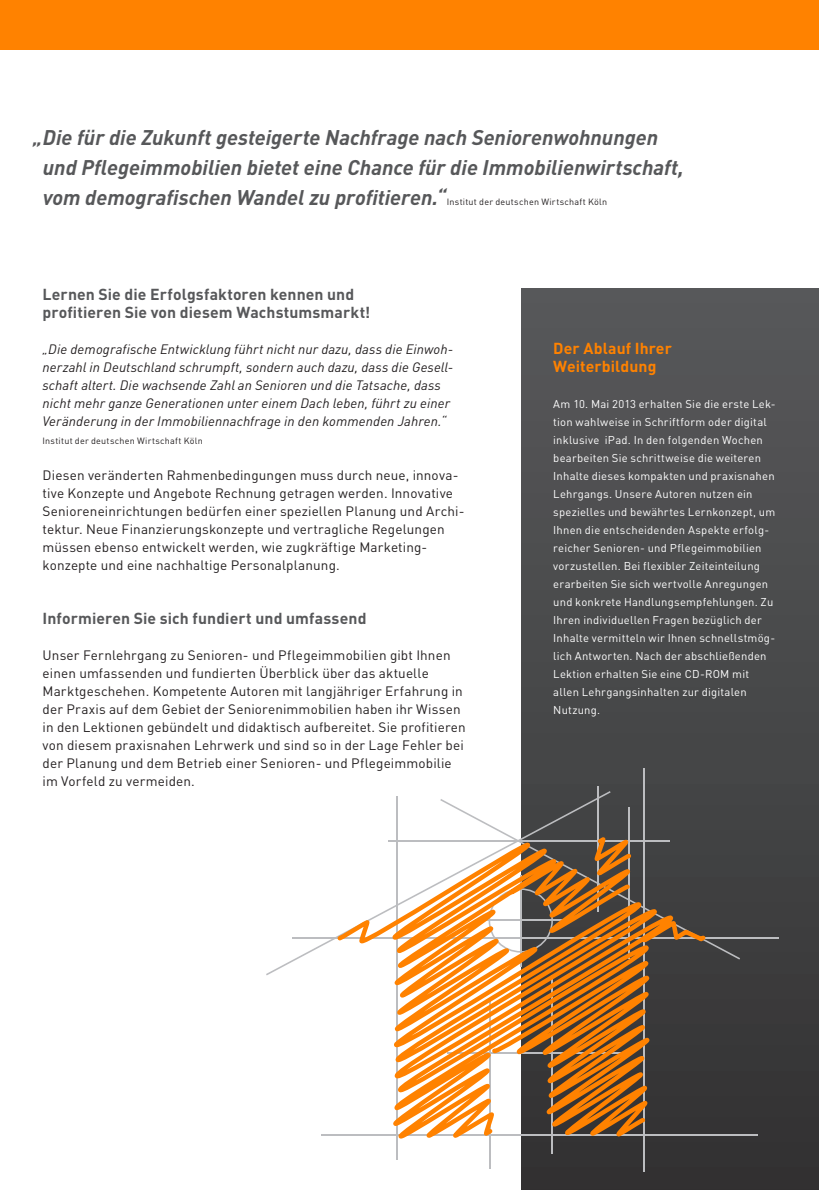
<style>
.page{position:relative;width:819px;height:1190px;background:#fff}
.page>*{position:absolute;margin:0;border:0;box-sizing:border-box;transform-origin:0 0}
.t1{font:italic 700 21px/30px "DIN Pro";color:#57585a}
.t2{font:700 15.75px/18px "DIN Pro";letter-spacing:.005em;color:#57585a}
.t3{font:700 15.75px/18px "DIN Pro";letter-spacing:.005em;color:#ff8200}
.t4{font:13.5px/18px "DIN Pro";letter-spacing:.01em;color:#231f20}
.t5{font:italic 13.5px/18px "DIN Pro";letter-spacing:.01em;color:#231f20}
.t6{font:11.25px/18px "DIN Pro";letter-spacing:.02em;color:#fff}
.t7{font:9px "DIN Pro";letter-spacing:.03em;color:#231f20}
</style>
<div class="page">
<div style="left:521px;top:288px;width:297px;height:902px;background:linear-gradient(to bottom,#58595b,#323232)"></div>
<div style="left:0;top:0;width:818px;height:50px;background:#ff8200"></div>
<hr style="left:597px;top:786px;width:1px;height:126px;background:#bcbdc0">
<div style="left:610px;top:799px;width:129px;height:160px;background:#414243"></div>
<svg style="left:266px;top:791px;width:344px;height:184px"></svg>
<hr style="left:292px;top:937px;width:486px;height:2px;background:#bcbdc0">
<hr style="left:396px;top:796px;width:2px;height:363px;background:#bcbdc0">
<hr style="left:643px;top:768px;width:1px;height:403px;background:#bcbdc0">
<hr style="left:321px;top:1134px;width:436px;height:1px;background:#bcbdc0">
<hr style="left:489px;top:1001px;width:1px;height:167px;background:#bcbdc0">
<hr style="left:550px;top:974px;width:2px;height:179px;background:#bcbdc0">
<svg style="left:333px;top:822px;width:376px;height:323px"></svg>
<h1 class="t1" style="left:43px;top:122px;width:642px;text-indent:-10px">„Die für die Zukunft gesteigerte Nachfrage nach Seniorenwohnungen und Pflegeimmobilien bietet eine Chance für die Immobilienwirtschaft, vom demografischen Wandel zu profitieren.“</h1>
<p class="t7" style="left:446px;top:196px;width:162px">Institut der deutschen Wirtschaft Köln</p>
<p class="t2" style="left:43px;top:285px;width:329px">Lernen Sie die Erfolgsfaktoren kennen und profitieren Sie von diesem Wachstumsmarkt!</p>
<p class="t5" style="left:43px;top:340px;width:412px">„Die demografische Entwicklung führt nicht nur dazu, dass die Einwoh&shy;nerzahl in Deutschland schrumpft, sondern auch dazu, dass die Gesell&shy;schaft altert. Die wachsende Zahl an Senioren und die Tatsache, dass nicht mehr ganze Generationen unter einem Dach leben, führt zu einer Veränderung in der Immobiliennachfrage in den kommenden Jahren.“</p>
<p class="t7" style="left:43px;top:435px;width:162px">Institut der deutschen Wirtschaft Köln</p>
<p class="t4" style="left:43px;top:466px;width:423px">Diesen veränderten Rahmenbedingungen muss durch neue, innova&shy;tive Konzepte und Angebote Rechnung getragen werden. Innovative Senioreneinrichtungen bedürfen einer speziellen Planung und Archi&shy;tektur. Neue Finanzierungskonzepte und vertragliche Regelungen müssen ebenso entwickelt werden, wie zugkräftige Marketing&shy;konzepte und eine nachhaltige Personalplanung.</p>
<p class="t2" style="left:43px;top:609px;width:325px">Informieren Sie sich fundiert und umfassend</p>
<p class="t4" style="left:43px;top:646px;width:424px">Unser Fernlehrgang zu Senioren- und Pflegeimmobilien gibt Ihnen einen umfassenden und fundierten Überblick über das aktuelle Marktgeschehen. Kompetente Autoren mit langjähriger Erfahrung in der Praxis auf dem Gebiet der Seniorenimmobilien haben ihr Wissen in den Lektionen gebündelt und didaktisch aufbereitet. Sie profitieren von diesem praxisnahen Lehrwerk und sind so in der Lage Fehler bei der Planung und dem Betrieb einer Senioren- und Pflegeimmobilie im Vorfeld zu vermeiden.</p>
<p class="t3" style="left:553px;top:339px;width:120px">Der Ablauf Ihrer<br>Weiterbildung</p>
<p class="t6" style="left:553px;top:394px;width:224px">Am 10. Mai 2013 erhalten Sie die erste Lek&shy;tion wahlweise in Schriftform oder digital inklusive iPad. In den folgenden Wochen bearbeiten Sie schrittweise die weiteren Inhalte dieses kompakten und praxisnahen Lehrgangs. U nsere Autoren nutzen ein spezielles und bewährtes Lernkonzept, um Ihnen die entscheidenden Aspekte erfolg&shy;reicher Senioren- und Pflegeimmobilien vorzustellen. Bei flexibler Zeiteinteilung erarbeiten Sie sich wertvolle Anregungen und konkrete Handlungsempfehlungen. Zu Ihren individuellen Fragen bezüglich der Inhalte vermitteln wir Ihnen schnellstmög&shy;lich Antworten. Nach der abschließenden Lektion erhalten Sie eine CD-ROM mit allen Lehrgangsinhalten zur digitalen Nutzung.</p>
</div>
